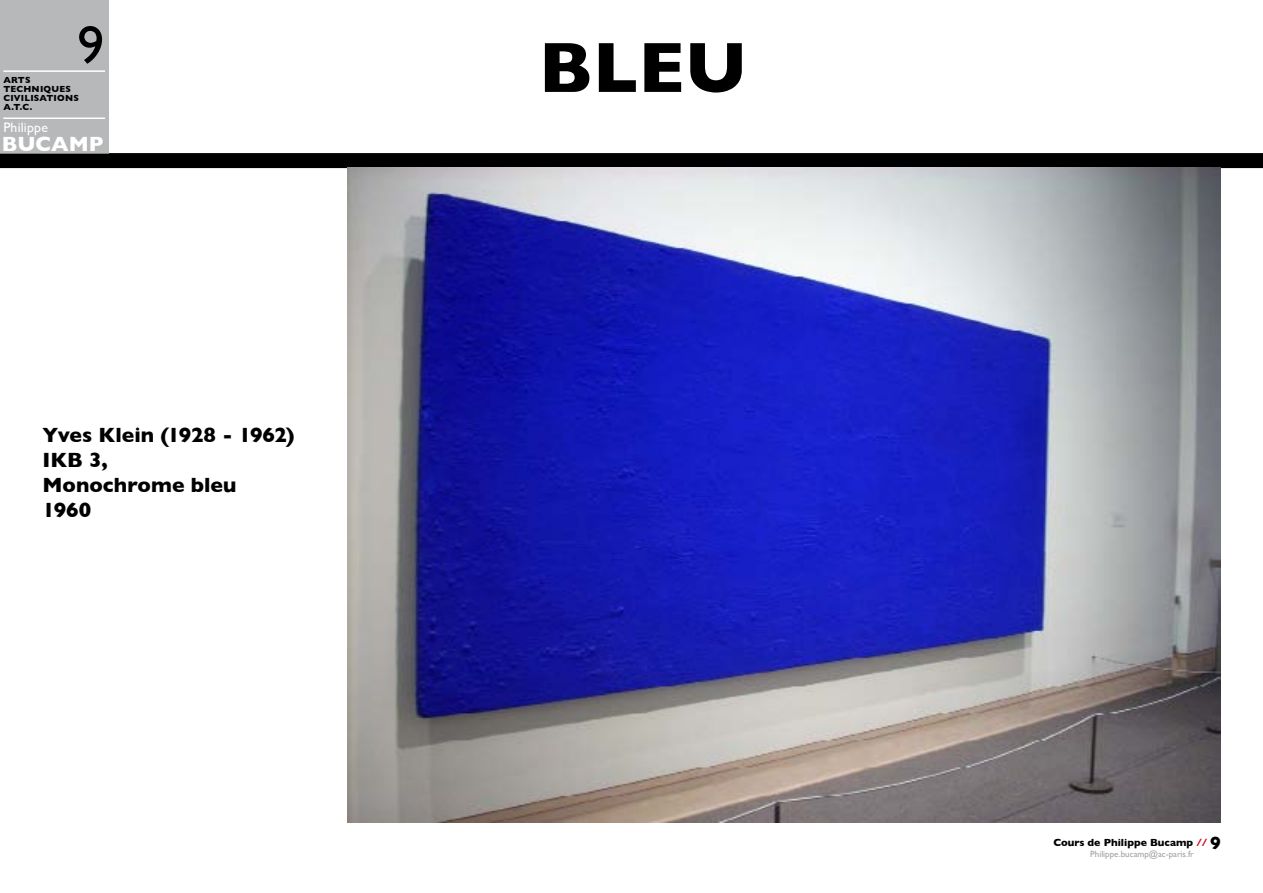
<style>
.page{position:relative;width:1263px;height:893px;background:#fff}
.page>*{position:absolute;margin:0;border:0;box-sizing:border-box;transform-origin:0 0}
.t1{font:700 72px "Gill Sans";color:#000}
.t2{font:54px "Gill Sans";color:#000}
.t3{font:700 21px/25.2px "Gill Sans";color:#000}
.t4{font:700 21px "Gill Sans";color:#fff}
.t5{font:13.8px "Gill Sans";letter-spacing:.015em;color:#fff}
.t6{font:700 10.5px "Gill Sans";color:#000}
.t7{font:700 9px/9px "Gill Sans";letter-spacing:.025em;color:#000}
.t8{font:9px "Gill Sans";color:#a0a2a3}
.s1{color:#cd071e}
.s2{font-size:18px}
</style>
<div class="page">
<div style="left:0;top:153px;width:1263px;height:15px;background:#000"></div>
<div style="left:0;top:0;width:108px;height:153px;background:#b7b8b9"></div>
<hr style="left:3px;top:70px;width:102px;height:2px;background:#fff">
<hr style="left:3px;top:117px;width:102px;height:2px;background:#fff">
<img style="left:348px;top:168px;width:872px;height:654px">
<h2 class="t2" style="left:77px;top:13px;width:28px">9</h2>
<p class="t7" style="left:3px;top:75px;width:77px">ARTS<br>TECHNIQUES<br>CIVILISATIONS<br>A.T.C.</p>
<p class="t5" style="left:3px;top:119px;width:46px">Philippe</p>
<p class="t4" style="left:2px;top:127px;width:103px">BUCAMP</p>
<p class="t3" style="left:43px;top:422px;width:254px">Yves Klein (1928 - 1962)<br>IKB 3,<br>Monochrome bleu<br>1960</p>
<h1 class="t1" style="left:539px;top:10px;width:210px">BLEU</h1>
<p class="t6" style="left:1053px;top:834px;width:169px">Cours de Philippe Bucamp <span class="s1">//</span> <span class="s2">9</span></p>
<p class="t8" style="left:1090px;top:848px;width:105px">Philippe.bucamp@ac-paris.fr</p>
</div>
